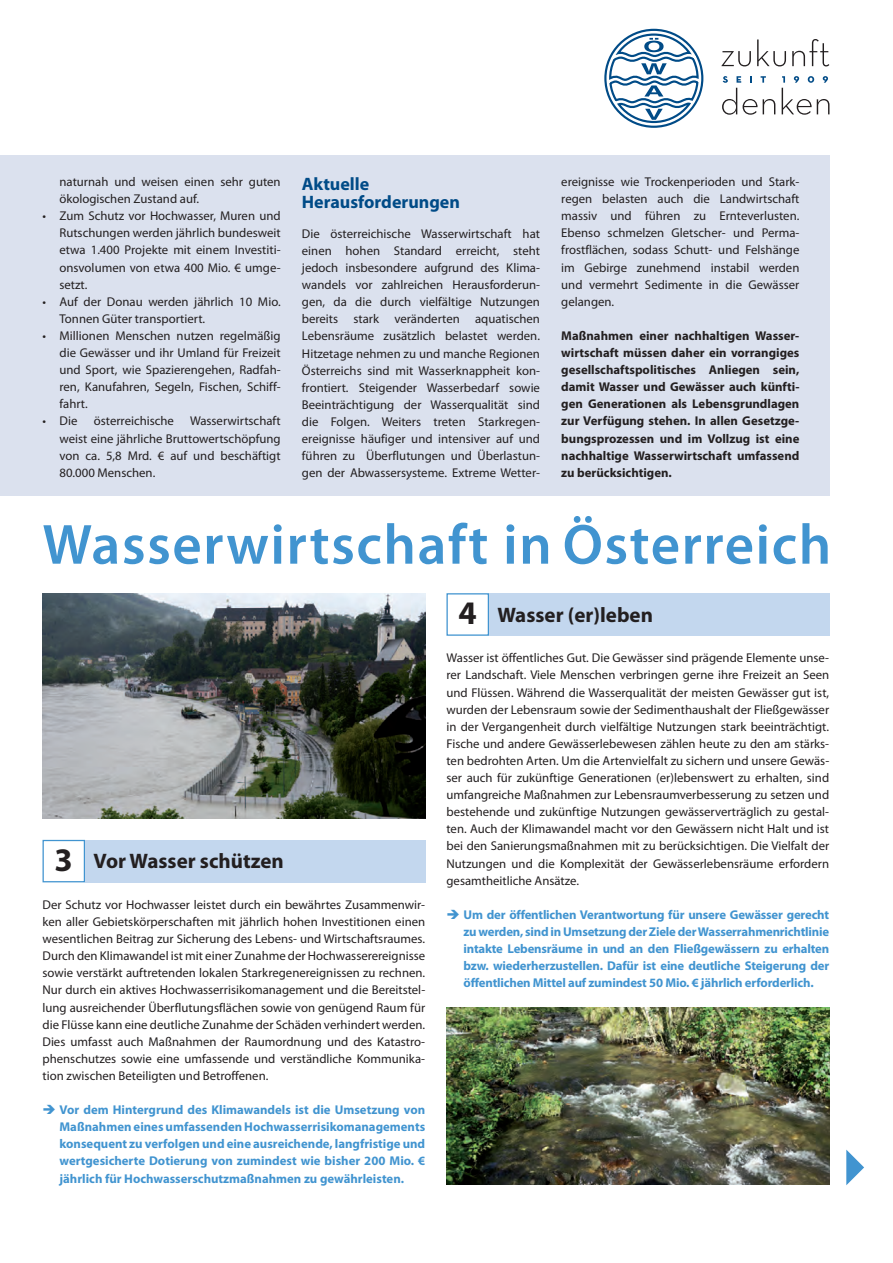
<style>
.page{position:relative;width:893px;height:1263px;background:#fff}
.page>*{position:absolute;margin:0;border:0;box-sizing:border-box;transform-origin:0 0}
.t1{font:600 57px "Myriad Pro";letter-spacing:.025em;color:#4194d0}
.t2{font:700 21px "Myriad Pro";color:#231f20}
.t3{font:700 18px/18px "Myriad Pro";color:#004b87}
.t4{font:12.75px/17.1px "Myriad Pro";color:#231f20;text-align:justify}
.t5{font:700 12.75px/17.1px "Myriad Pro";letter-spacing:-.005em;color:#4194d0;text-align:justify}
.t6{font:700 12.75px/17.1px "Myriad Pro";color:#231f20;text-align:justify}
.s1{font-size:33px}
</style>
<div class="page">
<div style="left:0;top:155px;width:829px;height:340px;background:#dbe1ee"></div>
<svg style="left:604px;top:28px;width:100px;height:100px"></svg>
<svg style="left:721px;top:51px;width:30px;height:15px"></svg>
<svg style="left:757px;top:39px;width:29px;height:27px"></svg>
<svg style="left:792px;top:39px;width:37px;height:27px"></svg>
<svg style="left:722px;top:76px;width:53px;height:39px"></svg>
<svg style="left:782px;top:76px;width:47px;height:39px"></svg>
<div style="left:43px;top:840px;width:42px;height:42px;background:#fff;border:1px solid #4194d0"></div>
<div style="left:85px;top:840px;width:340px;height:42px;background:#c3d7ee"></div>
<div style="left:446px;top:593px;width:43px;height:43px;background:#fff;border:1px solid #4194d0"></div>
<div style="left:489px;top:593px;width:340px;height:43px;background:#c3d7ee"></div>
<img style="left:43px;top:593px;width:382px;height:226px">
<img style="left:446px;top:1008px;width:383px;height:176px">
<p class="t4" style="left:60px;top:173px;width:223px">naturnah und weisen einen sehr guten ökologischen Zustand auf.</p>
<p class="t4" style="left:60px;top:208px;width:223px;text-indent:-17px">• Zum Schutz vor Hochwasser, Muren und Rutschungen werden jährlich bundesweit etwa 1.400 Projekte mit einem Investiti&shy;onsvolumen von etwa 400 Mio. € umge&shy;setzt.</p>
<p class="t4" style="left:60px;top:293px;width:223px;text-indent:-17px">• Auf der Donau werden jährlich 10 Mio.<br>Tonnen Güter transportiert.</p>
<p class="t4" style="left:60px;top:327px;width:223px;text-indent:-17px">• Millionen Menschen nutzen regelmäßig die Gewässer und ihr Umland für Freizeit und Sport, wie Spazierengehen, Radfah&shy;ren, Kanufahren, Segeln, Fischen, Schiff&shy;fahrt.</p>
<p class="t4" style="left:43px;top:413px;width:36px">• Die</p>
<p class="t4" style="left:94px;top:413px;width:82px">österreichische</p>
<p class="t4" style="left:60px;top:413px;width:223px;text-indent:130px">Wasserwirtschaft weist eine jährliche Bruttowertschöpfung von ca. 5,8 Mrd. € auf und beschäftigt 80.000 Menschen.</p>
<h3 class="t3" style="left:302px;top:175px;width:160px">Aktuelle<br>Herausforderungen</h3>
<p class="t4" style="left:302px;top:225px;width:240px">Die österreichische Wasserwirtschaft hat einen hohen Standard erreicht, steht jedoch insbesondere aufgrund des Klima&shy;wandels vor zahlreichen Herausforderun&shy;gen, da die durch vielfältige Nutzungen bereits stark veränderten aquatischen Lebensräume zusätzlich belastet werden.<br>Hitzetage nehmen zu und manche Regionen Österreichs sind mit Wasserknappheit kon&shy;frontiert. Steigender Wasserbedarf sowie Beeinträchtigung der Wasserqualität sind die Folgen. Weiters treten Starkregen&shy;ereignisse häufiger und intensiver auf und führen zu Überflutungen und Überlastun&shy;gen der Abwassersysteme. Extreme Wetter-</p>
<p class="t4" style="left:561px;top:173px;width:240px">ereignisse wie Trockenperioden und Stark&shy;regen belasten auch die Landwirtschaft massiv und führen zu Ernteverlusten.<br>Ebenso schmelzen Gletscher- und Perma&shy;frostflächen, sodass Schutt- und Felshänge im Gebirge zunehmend instabil werden und vermehrt Sedimente in die Gewässer gelangen.</p>
<p class="t6" style="left:561px;top:327px;width:240px">Maßnahmen einer nachhaltigen Wasser&shy;wirtschaft müssen daher ein vorrangiges gesellschaftspolitisches Anliegen sein, damit Wasser und Gewässer auch künfti&shy;gen Generationen als Lebensgrundlagen zur Verfügung stehen. In allen Gesetzge&shy;bungsprozessen und im Vollzug ist eine nachhaltige Wasserwirtschaft umfassend zu berücksichtigen.</p>
<h1 class="t1" style="left:43px;top:513px;width:790px">Wasserwirtschaft in Österreich</h1>
<h2 class="t2" style="left:55px;top:849px;width:231px"><span class="s1">3</span> Vor Wasser schützen</h2>
<p class="t4" style="left:43px;top:896px;width:384px">Der Schutz vor Hochwasser leistet durch ein bewährtes Zusammenwir&shy;ken aller Gebietskörperschaften mit jährlich hohen Investitionen einen wesentlichen Beitrag zur Sicherung des Lebens- und Wirtschaftsraumes.<br>Durch den Klimawandel ist mit einer Zunahme der Hochwasserereignisse sowie verstärkt auftretenden lokalen Starkregenereignissen zu rechnen.<br>Nur durch ein aktives Hochwasserrisikomanagement und die Bereitstel&shy;lung ausreichender Überflutungsflächen sowie von genügend Raum für die Flüsse kann eine deutliche Zunahme der Schäden verhindert werden.<br>Dies umfasst auch Maßnahmen der Raumordnung und des Katastro&shy;phenschutzes sowie eine umfassende und verständliche Kommunika&shy;tion zwischen Beteiligten und Betroffenen.</p>
<p class="t5" style="left:60px;top:1101px;width:367px;text-indent:-17px">➔ Vor dem Hintergrund des Klimawandels ist die Umsetzung von Maßnahmen eines umfassenden Hochwasserrisikomanagements konsequent zu verfolgen und eine ausreichende, langfristige und wertgesicherte Dotierung von zumindest wie bisher 200 Mio. € jährlich für Hochwasserschutzmaßnahmen zu gewährleisten.</p>
<h2 class="t2" style="left:459px;top:603px;width:196px"><span class="s1">4</span> Wasser (er)leben</h2>
<p class="t4" style="left:446px;top:650px;width:384px">Wasser ist öffentliches Gut. Die Gewässer sind prägende Elemente unse&shy;rer Landschaft. Viele Menschen verbringen gerne ihre Freizeit an Seen und Flüssen. Während die Wasserqualität der meisten Gewässer gut ist, wurden der Lebensraum sowie der Sedimenthaushalt der Fließgewässer in der Vergangenheit durch vielfältige Nutzungen stark beeinträchtigt.<br>Fische und andere Gewässerlebewesen zählen heute zu den am stärks&shy;ten bedrohten Arten. Um die Artenvielfalt zu sichern und unsere Gewäs&shy;ser auch für zukünftige Generationen (er)lebenswert zu erhalten, sind umfangreiche Maßnahmen zur Lebensraumverbesserung zu setzen und bestehende und zukünftige Nutzungen gewässerverträglich zu gestal&shy;ten. Auch der Klimawandel macht vor den Gewässern nicht Halt und ist bei den Sanierungsmaßnahmen mit zu berücksichtigen. Die Vielfalt der Nutzungen und die Komplexität der Gewässerlebensräume erfordern gesamtheitliche Ansätze.</p>
<p class="t5" style="left:463px;top:906px;width:367px;text-indent:-17px">➔ Um der öffentlichen Verantwortung für unsere Gewässer gerecht zu werden, sind in Umsetzung der Ziele der Wasserrahmenrichtlinie intakte Lebensräume in und an den Fließgewässern zu erhalten bzw. wiederherzustellen. Dafür ist eine deutliche Steigerung der öffentlichen Mittel auf zumindest 50 Mio. € jährlich erforderlich.</p>
</div>
